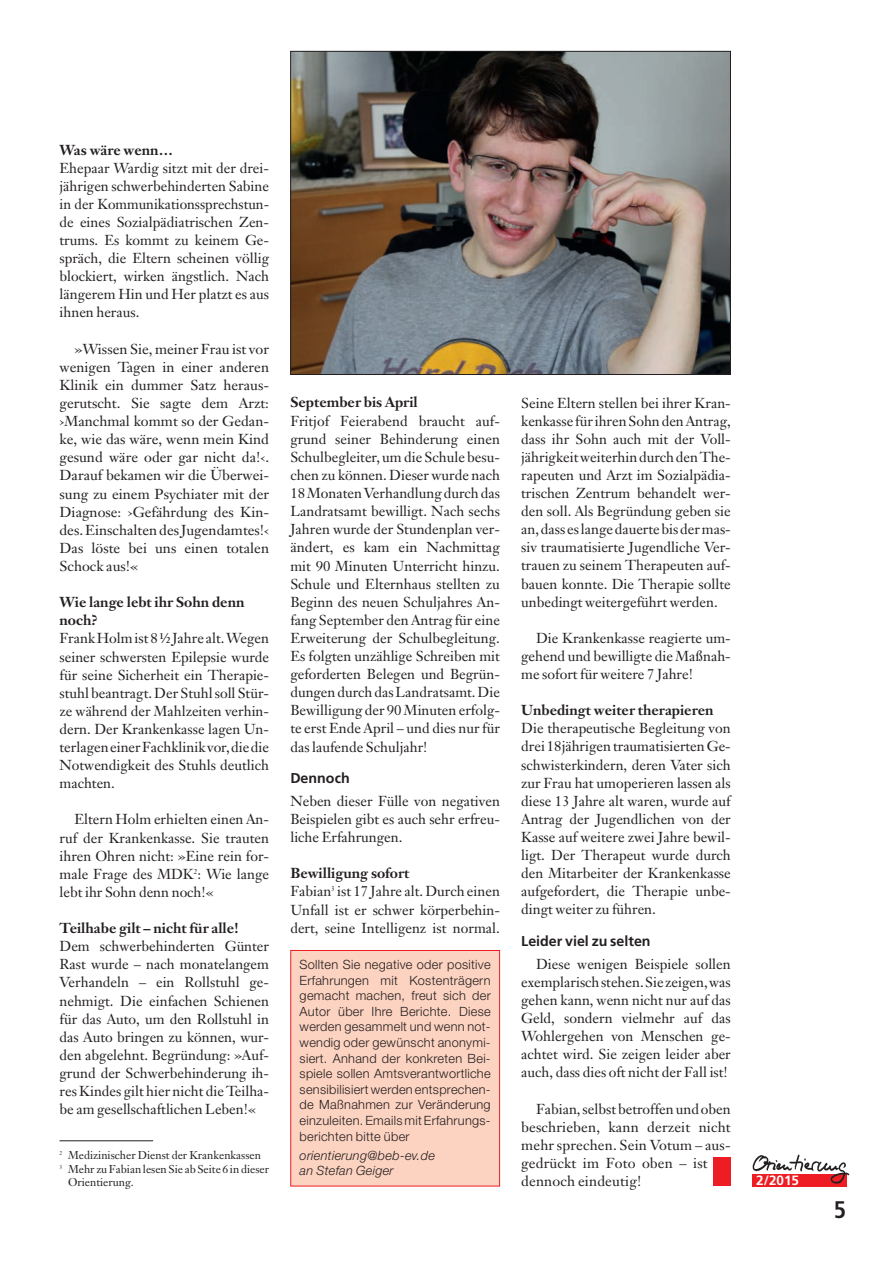
<style>
.page{position:relative;width:893px;height:1263px;background:#fff}
.page>*{position:absolute;margin:0;border:0;box-sizing:border-box;transform-origin:0 0}
.t1{font:700 condensed 24px "Frutiger";color:#231f20}
.t2{font:14.25px/18.1px "Janson Text";color:#231f20;text-align:justify}
.t3{font:700 14.25px/18.1px "Janson Text";color:#231f20}
.t4{font:700 14.25px "Frutiger";color:#231f20}
.t5{font:700 13.5px "Frutiger";color:#fff}
.t6{font:300 12.75px/15.6px "Helvetica Neue";letter-spacing:.02em;color:#231f20;text-align:justify}
.t7{font:italic 300 12.75px/15.3px "Helvetica Neue";letter-spacing:.02em;color:#231f20}
.t8{font:11.25px "Janson Text";color:#231f20}
.s1{font-weight:700}
</style>
<div class="page">
<div style="left:752px;top:1174px;width:94px;height:12px;background:#ee1d23"></div>
<div style="left:714px;top:1157px;width:17px;height:29px;background:#ee1d23"></div>
<img style="left:752px;top:1154px;width:97px;height:31px">
<hr style="left:60px;top:1140px;width:93px;height:1px;background:#231f20">
<div style="left:291px;top:951px;width:208px;height:235px;background:#fcd2c0"></div>
<div style="left:290px;top:950px;width:210px;height:236px;border:1px solid #ee1d23"></div>
<img style="left:292px;top:53px;width:437px;height:320px">
<div style="left:290px;top:51px;width:441px;height:324px;border:1px solid #231f20"></div>
<p class="t3" style="left:60px;top:142px;width:115px">Was wäre wenn…</p>
<p class="t2" style="left:60px;top:160px;width:211px">Ehepaar Wardig sitzt mit der drei&shy;jährigen schwerbehinderten Sabine in der Kommunikationssprechstun&shy;de eines Sozialpädiatrischen Zen&shy;trums. Es kommt zu keinem Ge&shy;spräch, die Eltern scheinen völlig blockiert, wirken ängstlich. Nach längerem Hin und Her platzt es aus ihnen heraus.</p>
<p class="t2" style="left:60px;top:341px;width:211px;text-indent:15px">»Wissen Sie, meiner Frau ist vor wenigen Tagen in einer anderen Klinik ein dummer Satz heraus&shy;gerutscht. Sie sagte dem Arzt: ›Manchmal kommt so der Gedan&shy;ke, wie das wäre, wenn mein Kind gesund wäre oder gar nicht da!‹.<br>Darauf bekamen wir die Überwei&shy;sung zu einem Psychiater mit der Diagnose: ›Gefährdung des Kin&shy;des. Einschalten des Jugendamtes!‹ Das löste bei uns einen totalen Schock aus!«</p>
<p class="t3" style="left:60px;top:595px;width:187px">Wie lange lebt ihr Sohn denn noch?</p>
<p class="t2" style="left:60px;top:631px;width:211px">Frank Holm ist 8 ½ Jahre alt. Wegen seiner schwersten Epilepsie wurde für seine Sicherheit ein Therapie&shy;stuhl beantragt. Der Stuhl soll Stür&shy;ze während der Mahlzeiten verhin&shy;dern. Der Krankenkasse lagen Un&shy;terlagen einer Fachklinik vor, die die Notwendigkeit des Stuhls deutlich machten.</p>
<p class="t2" style="left:60px;top:812px;width:211px;text-indent:15px">Eltern Holm erhielten einen An&shy;ruf der Krankenkasse. Sie trauten ihren Ohren nicht: »Eine rein for&shy;male Frage des MDK<sup>2</sup>: Wie lange lebt ihr Sohn denn noch!«</p>
<p class="t3" style="left:60px;top:920px;width:181px">Teilhabe gilt – nicht für alle!</p>
<p class="t2" style="left:60px;top:939px;width:211px">Dem schwerbehinderten Günter Rast wurde – nach monatelangem Verhandeln – ein Rollstuhl ge&shy;nehmigt. Die einfachen Schienen für das Auto, um den Rollstuhl in das Auto bringen zu können, wur&shy;den abgelehnt. Begründung: »Auf&shy;grund der Schwerbehinderung ih&shy;res Kindes gilt hier nicht die Teilha&shy;be am gesellschaftlichen Leben!«</p>
<p class="t8" style="left:60px;top:1150px;width:203px"><sup>2</sup> Medizinischer Dienst der Krankenkassen</p>
<p class="t8" style="left:60px;top:1164px;width:211px"><sup>3</sup> Mehr zu Fabian lesen Sie ab Seite 6 in dieser</p>
<p class="t8" style="left:68px;top:1177px;width:67px">Orientierung.</p>
<p class="t3" style="left:290px;top:395px;width:129px">September bis April</p>
<p class="t2" style="left:290px;top:413px;width:211px">Fritjof Feierabend braucht auf&shy;grund seiner Behinderung einen Schulbegleiter, um die Schule besu&shy;chen zu können. Dieser wurde nach 18 Monaten Verhandlung durch das Landratsamt bewilligt. Nach sechs Jahren wurde der Stundenplan ver&shy;ändert, es kam ein Nachmittag mit 90 Minuten Unterricht hinzu.<br>Schule und Elternhaus stellten zu Beginn des neuen Schuljahres An&shy;fang September den Antrag für eine Erweiterung der Schulbegleitung.<br>Es folgten unzählige Schreiben mit geforderten Belegen und Begrün&shy;dungen durch das Landratsamt. Die Bewilligung der 90 Minuten erfolg&shy;te erst Ende April – und dies nur für das laufende Schuljahr!</p>
<p class="t4" style="left:290px;top:772px;width:61px">Dennoch</p>
<p class="t2" style="left:290px;top:793px;width:211px">Neben dieser Fülle von negativen Beispielen gibt es auch sehr erfreu&shy;liche Erfahrungen.</p>
<p class="t2" style="left:290px;top:866px;width:211px;text-align:left"><span class="s1">Bewilligung sofort<br></span>Fabian<sup>3</sup> ist 17 Jahre alt. Durch einen<br>Unfall ist er schwer körperbehin&shy;dert, seine Intelligenz ist normal.</p>
<p class="t6" style="left:300px;top:958px;width:193px">Sollten Sie negative oder positive Erfahrungen mit Kostenträgern gemacht machen, freut sich der Autor über Ihre Berichte. Diese werden gesammelt und wenn not&shy;wendig oder gewünscht anonymi&shy;siert. Anhand der konkreten Bei&shy;spiele sollen Amtsverantwortliche sensibilisiert werden entsprechen&shy;de Maßnahmen zur Veränderung einzuleiten. Emails mit Erfahrungs&shy;berichten bitte über</p>
<p class="t7" style="left:300px;top:1148px;width:137px">orientierung@beb-ev.de an Stefan Geiger</p>
<p class="t2" style="left:521px;top:395px;width:211px">Seine Eltern stellen bei ihrer Kran&shy;kenkasse für ihren Sohn den Antrag, dass ihr Sohn auch mit der Voll&shy;jährigkeit weiterhin durch den The&shy;rapeuten und Arzt im Sozialpädia&shy;trischen Zentrum behandelt wer&shy;den soll. Als Begründung geben sie an, dass es lange dauerte bis der mas&shy;siv traumatisierte Jugendliche Ver&shy;trauen zu seinem Therapeuten auf&shy;bauen konnte. Die Therapie sollte unbedingt weitergeführt werden.</p>
<p class="t2" style="left:521px;top:630px;width:211px;text-indent:15px">Die Krankenkasse reagierte um&shy;gehend und bewilligte die Maßnah&shy;me sofort für weitere 7 Jahre!</p>
<p class="t3" style="left:521px;top:703px;width:194px">Unbedingt weiter therapieren</p>
<p class="t2" style="left:521px;top:721px;width:211px">Die therapeutische Begleitung von drei 18jährigen traumatisierten Ge&shy;schwisterkindern, deren Vater sich zur Frau hat umoperieren lassen als diese 13 Jahre alt waren, wurde auf Antrag der Jugendlichen von der Kasse auf weitere zwei Jahre bewil&shy;ligt. Der Therapeut wurde durch den Mitarbeiter der Krankenkasse aufgefordert, die Therapie unbe&shy;dingt weiter zu führen.</p>
<p class="t4" style="left:521px;top:935px;width:131px">Leider viel zu selten</p>
<p class="t2" style="left:521px;top:956px;width:211px;text-indent:15px">Diese wenigen Beispiele sollen exemplarisch stehen. Sie zeigen, was gehen kann, wenn nicht nur auf das Geld, sondern vielmehr auf das Wohlergehen von Menschen ge&shy;achtet wird. Sie zeigen leider aber auch, dass dies oft nicht der Fall ist!</p>
<p class="t2" style="left:521px;top:1101px;width:211px;text-align:left;text-indent:15px">Fabian, selbst betroffen und oben beschrieben, kann derzeit nicht mehr sprechen. Sein Votum – aus&shy;gedrückt im Foto oben – ist dennoch eindeutig!</p>
<p class="t5" style="left:756px;top:1174px;width:44px">2/2015</p>
<h1 class="t1" style="left:834px;top:1200px;width:14px">5</h1>
</div>
